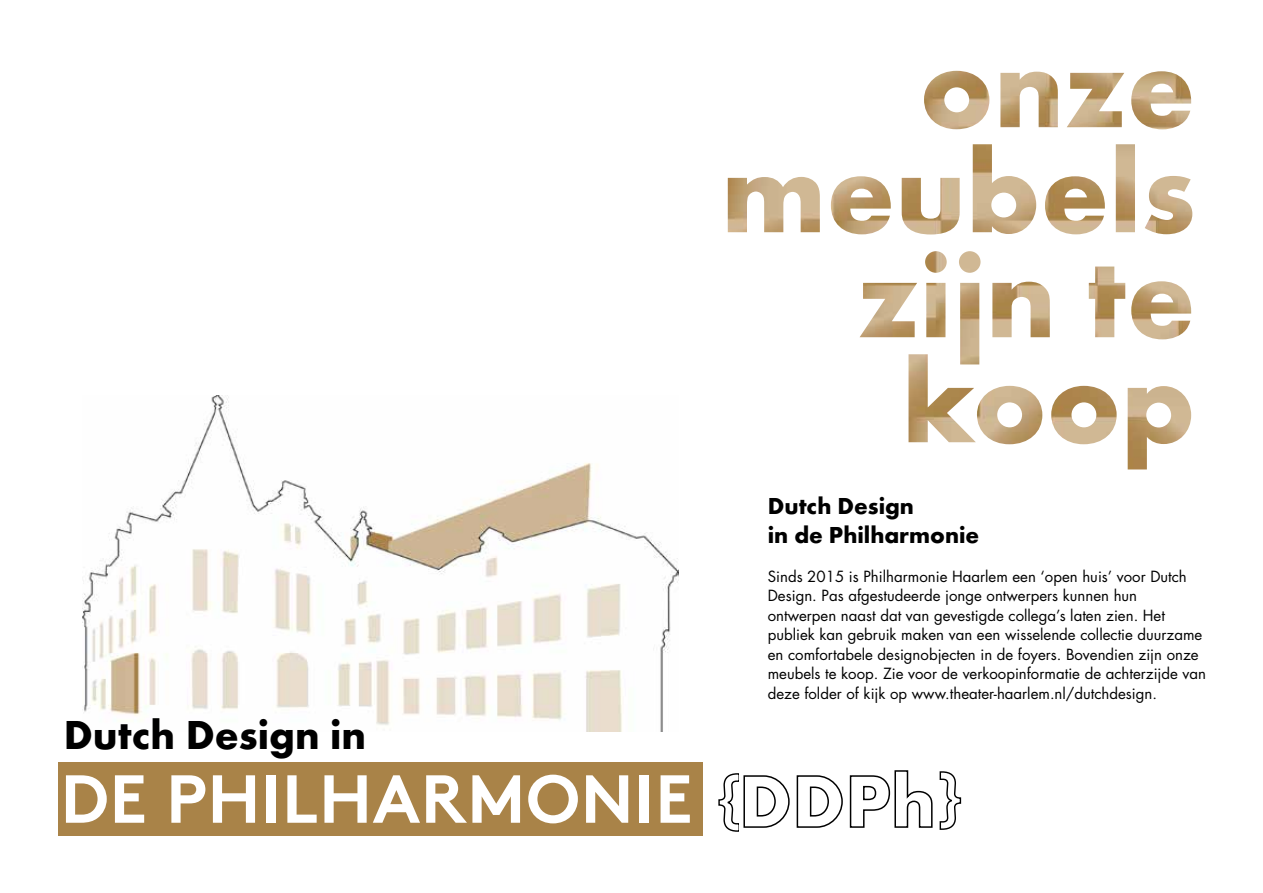
<style>
.page{position:relative;width:1263px;height:893px;background:#fff}
.page>*{position:absolute;margin:0;border:0;box-sizing:border-box;transform-origin:0 0}
.t1{font:67.8px "Brown Std Bold Alt";letter-spacing:.01em;color:#fff}
.t2{font:700 42px "Futura T";color:#000}
.t3{font:700 24px/28.8px "Futura T";color:#000}
.t4{font:15px/19.5px "Futura Std";color:#000}
</style>
<div class="page">
<img style="left:83px;top:395px;width:595px;height:337px">
<div style="left:58px;top:762px;width:644px;height:74px;background:#a98348"></div>
<img style="left:908px;top:364px;width:283px;height:105px">
<img style="left:859px;top:251px;width:332px;height:113px">
<img style="left:728px;top:144px;width:464px;height:90px">
<img style="left:924px;top:71px;width:267px;height:58px">
<svg style="left:718px;top:770px;width:244px;height:62px"></svg>
<h2 class="t2" style="left:64px;top:710px;width:304px">Dutch Design in</h2>
<h1 class="t1" style="left:12px;top:756px;width:528px">PHILHARMONIE</h1>
<h1 class="t1" style="left:60px;top:758px;width:633px">DE PHILHARMONIE</h1>
<h3 class="t3" style="left:768px;top:491px;width:213px">Dutch Design<br>in de Philharmonie</h3>
<p class="t4" style="left:768px;top:566px;width:440px">Sinds 2015 is Philharmonie Haarlem een ‘open huis’ voor Dutch Design. Pas afgestudeerde jonge ontwerpers kunnen hun ontwerpen naast dat van gevestigde collega’s laten zien. Het publiek kan gebruik maken van een wisselende collectie duurzame en comfortabele designobjecten in de foyers. Bovendien zijn onze meubels te koop. Zie voor de verkoopinformatie de achterzijde van deze folder of kijk op www.theater-haarlem.nl/dutchdesign.</p>
</div>
